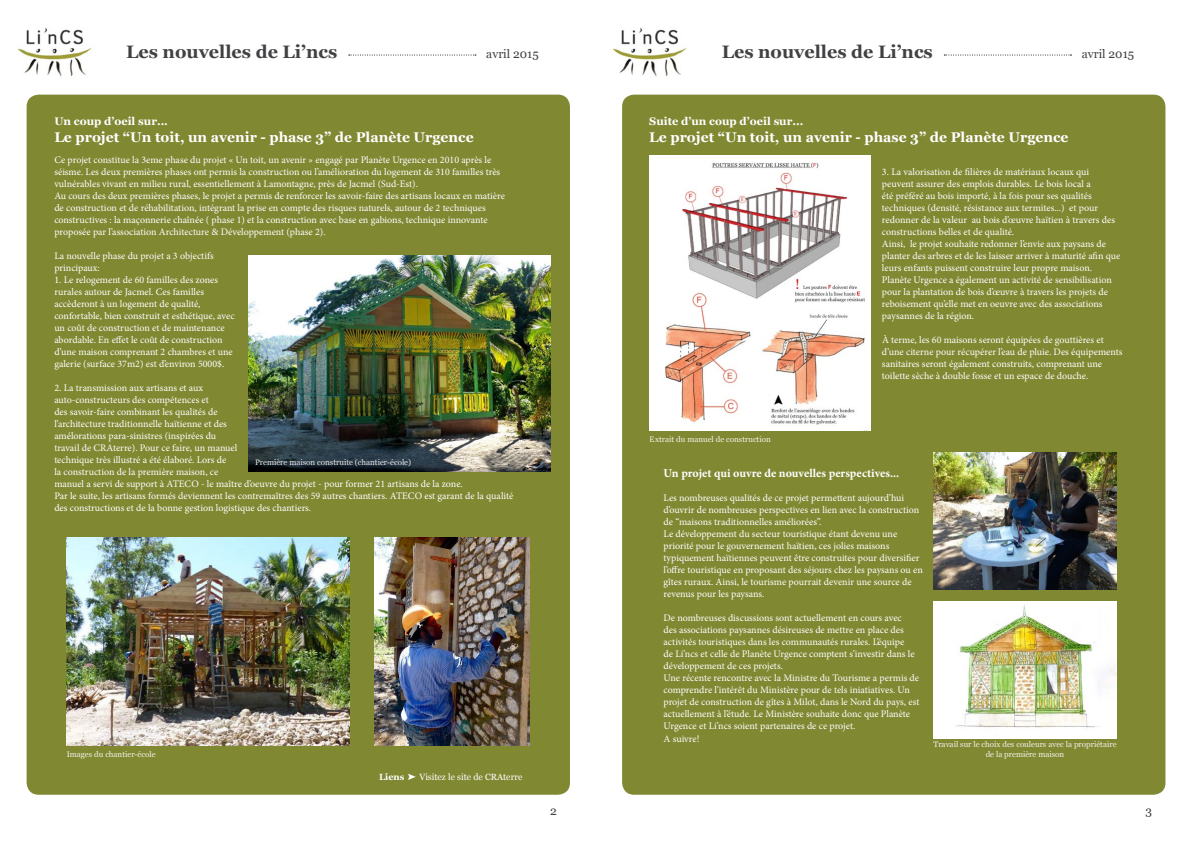
<style>
.page{position:relative;width:1191px;height:842px;background:#fff}
.page>*{position:absolute;margin:0;border:0;box-sizing:border-box;transform-origin:0 0}
.t1{font:700 18px "Georgia";color:#414042}
.t2{font:700 14px "Georgia";color:#fff}
.t3{font:700 12px "Minion Pro";color:#fff}
.t4{font:12px "Georgia";color:#414042}
.t5{font:700 11px "Georgia";color:#fff}
.t6{font:10px/12px "Minion Pro";color:#fff}
.t7{font:9px "Georgia";color:#fff}
.t8{font:8px/9.6px "Georgia";color:#fff;text-align:center}
.s1{font-weight:700}
.s2{font-family:"Meiryo";font-weight:700;font-style:italic}
</style>
<div class="page">
<img style="left:18px;top:28px;width:74px;height:49px">
<img style="left:613px;top:28px;width:74px;height:49px">
<svg style="left:349px;top:55px;width:127px;height:1px"></svg>
<svg style="left:944px;top:55px;width:127px;height:1px"></svg>
<div style="left:27px;top:95px;width:543px;height:700px;background:#808832;border-radius:12px"></div>
<div style="left:622px;top:95px;width:543px;height:700px;background:#808832;border-radius:12px"></div>
<img style="left:67px;top:537px;width:283px;height:208px">
<img style="left:374px;top:537px;width:156px;height:208px">
<img style="left:248px;top:255px;width:302px;height:216px">
<img style="left:933px;top:452px;width:183px;height:137px">
<img style="left:933px;top:601px;width:183px;height:137px">
<img style="left:649px;top:156px;width:221px;height:275px">
<h1 class="t1" style="left:126px;top:40px;width:213px">Les nouvelles de Li’ncs</h1>
<p class="t4" style="left:486px;top:47px;width:54px">avril 2015</p>
<h1 class="t1" style="left:721px;top:40px;width:213px">Les nouvelles de Li’ncs</h1>
<p class="t4" style="left:1081px;top:47px;width:54px">avril 2015</p>
<p class="t5" style="left:54px;top:114px;width:115px">Un coup d’oeil sur...</p>
<h2 class="t2" style="left:54px;top:128px;width:421px">Le projet “Un toit, un avenir - phase 3” de Planète Urgence</h2>
<p class="t5" style="left:649px;top:114px;width:155px">Suite d’un coup d’oeil sur...</p>
<h2 class="t2" style="left:649px;top:128px;width:421px">Le projet “Un toit, un avenir - phase 3” de Planète Urgence</h2>
<p class="t6" style="left:54px;top:154px;width:452px">Ce projet constitue la 3eme phase du projet « Un toit, un avenir » engagé par Planète Urgence en 2010 après le séisme. Les deux premières phases ont permis la construction ou l’amélioration du logement de 310 familles très vulnérables vivant en milieu rural, essentiellement à Lamontagne, près de Jacmel (Sud-Est).<br>Au cours des deux premières phases, le projet a permis de renforcer les savoir-faire des artisans locaux en matière de construction et de réhabilitation, intégrant la prise en compte des risques naturels, autour de 2 techniques constructives : la maçonnerie chaînée ( phase 1) et la construction avec base en gabions, technique innovante proposée par l’association Architecture &amp; Développement (phase 2).</p>
<p class="t6" style="left:54px;top:250px;width:161px">La nouvelle phase du projet a 3 objectifs principaux:</p>
<p class="t6" style="left:54px;top:274px;width:182px">1. Le relogement de 60 familles des zones rurales autour de Jacmel. Ces familles accèderont à un logement de qualité, confortable, bien construit et esthétique, avec un coût de construction et de maintenance abordable. En effet le coût de construction d’une maison comprenant 2 chambres et une galerie (surface 37m2) est d’environ 5000$.</p>
<p class="t6" style="left:54px;top:382px;width:460px">2. La transmission aux artisans et aux<br>auto-constructeurs des compétences et<br>des savoir-faire combinant les qualités de<br>l’architecture traditionnelle haïtienne et des<br>amélorations para-sinistres (inspirées du<br>travail de CRAterre). Pour ce faire, un manuel<br>technique très illustré a été élaboré. Lors de<br>la construction de la première maison, ce<br>manuel a servi de support à ATECO - le maître d’oeuvre du projet - pour former 21 artisans de la zone.<br>Par le suite, les artisans formés deviennent les contremaîtres des 59 autres chantiers. ATECO est garant de la qualité des constructions et de la bonne gestion logistique des chantiers.</p>
<p class="t6" style="left:882px;top:166px;width:240px">3. La valorisation de filières de matériaux locaux qui peuvent assurer des emplois durables. Le bois local a<br>été préféré au bois importé, à la fois pour ses qualités techniques (densité, résistance aux termites...) et pour redonner de la valeur au bois d’œuvre haïtien à travers des constructions belles et de qualité.<br>Ainsi, le projet souhaite redonner l’envie aux paysans de planter des arbres et de les laisser arriver à maturité afin que leurs enfants puissent construire leur propre maison.<br>Planète Urgence a également un activité de sensibilisation pour la plantation de bois d’œuvre à travers les projets de reboisement qu’elle met en oeuvre avec des associations paysannes de la région.</p>
<p class="t6" style="left:882px;top:334px;width:242px">à terme, les 60 maisons seront équipées de gouttières et d’une citerne pour récupérer l’eau de pluie. Des équipements sanitaires seront également construits, comprenant une toilette sèche à double fosse et un espace de douche.</p>
<p class="t8" style="left:650px;top:435px;width:122px">Extrait du manuel de construction</p>
<p class="t8" style="left:255px;top:457px;width:158px">Première maison construite (chantier-école)</p>
<p class="t3" style="left:663px;top:465px;width:237px">Un projet qui ouvre de nouvelles perspectives...</p>
<p class="t6" style="left:663px;top:492px;width:261px">Les nombreuses qualités de ce projet permettent aujourd’hui d’ouvrir de nombreuses perspectives en lien avec la construction de “maisons traditionnelles améliorées”.<br>Le développement du secteur touristique étant devenu une priorité pour le gouvernement haïtien, ces jolies maisons typiquement haïtiennes peuvent être construites pour diversifier l’offre touristique en proposant des séjours chez les paysans ou en gîtes ruraux. Ainsi, le tourisme pourrait devenir une source de revenus pour les paysans.</p>
<p class="t6" style="left:663px;top:612px;width:257px">De nombreuses discussions sont actuellement en cours avec<br>des associations paysannes désireuses de mettre en place des activités touristiques dans les communautés rurales. L’équipe<br>de Li’ncs et celle de Planète Urgence comptent s’investir dans le développement de ces projets.<br>Une récente rencontre avec la Ministre du Tourisme a permis de comprendre l’intérêt du Ministère pour de tels iniatiatives. Un projet de construction de gîtes à Milot, dans le Nord du pays, est actuellement à l’étude. Le Ministère souhaite donc que Planète Urgence et Li’ncs soient partenaires de ce projet.<br>A suivre!</p>
<p class="t8" style="left:67px;top:750px;width:90px">Images du chantier-école</p>
<p class="t8" style="left:933px;top:740px;width:185px">Travail sur le choix des couleurs avec la propriétaire de la première maison</p>
<p class="t7" style="left:379px;top:771px;width:145px"><span class="s1">Liens</span> <span class="s2">➤</span> Visitez le site de CRAterre</p>
<p class="t4" style="left:550px;top:804px;width:8px">2</p>
<p class="t4" style="left:1145px;top:804px;width:8px">3</p>
</div>
